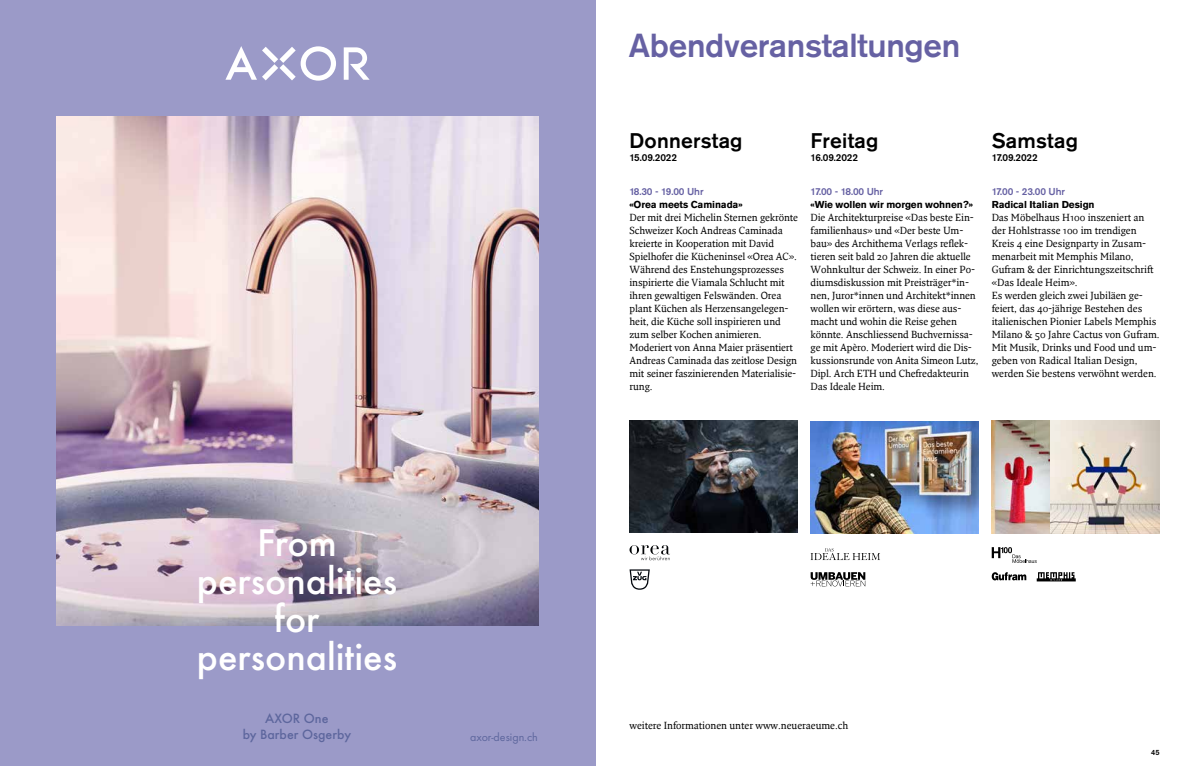
<style>
.page{position:relative;width:1191px;height:766px;background:#fff}
.page>*{position:absolute;margin:0;border:0;box-sizing:border-box;transform-origin:0 0}
.t1{font:500 40px/38px "Futura TOT";color:#fff;text-align:center}
.t2{font:500 33px "Akzidenz Grotesk BQ";letter-spacing:-.01em;color:#6661a3}
.t3{font:500 21px "Akzidenz Grotesk BQ";letter-spacing:.01em;color:#000}
.t4{font:500 14px/16px "Futura TOT";color:#5d669d;text-align:center}
.t5{font:12px "Futura TOT Boo";color:#5d669d}
.t6{font:10px/13px "Fresco";letter-spacing:-.01em;color:#000}
.t7{font:700 10px "Akzidenz Grotesk BQ";letter-spacing:-.01em;color:#000}
.t8{font:500 10px "Akzidenz Grotesk BQ";letter-spacing:-.01em;color:#6661a3}
.t9{font:500 10px "Akzidenz Grotesk BQ";letter-spacing:-.01em;color:#000}
.t10{font:500 7.5px "Akzidenz Grotesk BQ";color:#000}
</style>
<div class="page">
<img style="left:810px;top:421px;width:168px;height:112px">
<div style="left:0;top:0;width:595px;height:765px;background:#9b9ac8"></div>
<img style="left:57px;top:116px;width:481px;height:509px">
<svg style="left:344px;top:47px;width:26px;height:33px"></svg>
<svg style="left:225px;top:46px;width:111px;height:35px"></svg>
<img style="left:991px;top:420px;width:168px;height:113px">
<img style="left:629px;top:420px;width:168px;height:112px">
<svg style="left:629px;top:545px;width:41px;height:15px"></svg>
<svg style="left:810px;top:572px;width:55px;height:14px"></svg>
<svg style="left:629px;top:569px;width:21px;height:20px"></svg>
<svg style="left:991px;top:572px;width:35px;height:8px"></svg>
<svg style="left:1036px;top:572px;width:39px;height:9px"></svg>
<svg style="left:991px;top:547px;width:45px;height:15px"></svg>
<svg style="left:810px;top:548px;width:70px;height:12px"></svg>
<h1 class="t1" style="left:197px;top:523px;width:202px">From personalities for personalities</h1>
<h3 class="t4" style="left:243px;top:710px;width:110px">AXOR One<br>by Barber Osgerby</h3>
<p class="t5" style="left:470px;top:729px;width:69px">axor-design.ch</p>
<h2 class="t2" style="left:629px;top:25px;width:333px">Abendveranstaltungen</h2>
<h3 class="t3" style="left:629px;top:127px;width:114px">Donnerstag</h3>
<p class="t9" style="left:629px;top:151px;width:49px">15.09.2022</p>
<p class="t8" style="left:629px;top:185px;width:75px">18.30 - 19.00 Uhr</p>
<p class="t7" style="left:629px;top:198px;width:114px">«Orea meets Caminada»</p>
<p class="t6" style="left:629px;top:210px;width:170px">Der mit drei Michelin Sternen gekrönte Schweizer Koch Andreas Caminada kreierte in Kooperation mit David Spielhofer die Kücheninsel «Orea AC».<br>Während des Enstehungsprozesses inspirierte die Viamala Schlucht mit ihren gewaltigen Felswänden. Orea plant Küchen als Herzensangelegen&shy;heit, die Küche soll inspirieren und zum selber Kochen animieren.<br>Moderiert von Anna Maier präsentiert Andreas Caminada das zeitlose Design mit seiner faszinierenden Materialisie&shy;rung.</p>
<h3 class="t3" style="left:810px;top:127px;width:69px">Freitag</h3>
<p class="t9" style="left:810px;top:151px;width:49px">16.09.2022</p>
<p class="t8" style="left:810px;top:185px;width:74px">17.00 - 18.00 Uhr</p>
<p class="t7" style="left:810px;top:198px;width:164px">«Wie wollen wir morgen wohnen?»</p>
<p class="t6" style="left:810px;top:210px;width:169px">Die Architekturpreise «Das beste Ein&shy;familienhaus» und «Der beste Um&shy;bau» des Archithema Verlags reflek&shy;tieren seit bald 20 Jahren die aktuelle Wohnkultur der Schweiz. In einer Po&shy;diumsdiskussion mit Preisträger*in&shy;nen, Juror*innen und Architekt*innen wollen wir erörtern, was diese aus&shy;macht und wohin die Reise gehen könnte. Anschliessend Buchvernissa&shy;ge mit Apèro. Moderiert wird die Dis&shy;kussionsrunde von Anita Simeon Lutz, Dipl. Arch ETH und Chefredakteurin Das Ideale Heim.</p>
<h3 class="t3" style="left:991px;top:127px;width:88px">Samstag</h3>
<p class="t9" style="left:991px;top:151px;width:48px">17.09.2022</p>
<p class="t8" style="left:991px;top:185px;width:75px">17.00 - 23.00 Uhr</p>
<p class="t7" style="left:991px;top:198px;width:104px">Radical Italian Design</p>
<p class="t6" style="left:991px;top:210px;width:169px">Das Möbelhaus H100 inszeniert an der Hohlstrasse 100 im trendigen Kreis 4 eine Designparty in Zusam&shy;menarbeit mit Memphis Milano, Gufram &amp; der Einrichtungszeitschrift «Das Ideale Heim».<br>Es werden gleich zwei Jubiläen ge&shy;feiert, das 40-jährige Bestehen des italienischen Pionier Labels Memphis Milano &amp; 50 Jahre Cactus von Gufram.<br>Mit Musik, Drinks und Food und um&shy;geben von Radical Italian Design, werden Sie bestens verwöhnt werden.</p>
<p class="t6" style="left:629px;top:718px;width:220px">weitere Informationen unter www.neueraeume.ch</p>
<p class="t10" style="left:1151px;top:747px;width:10px">45</p>
</div>
